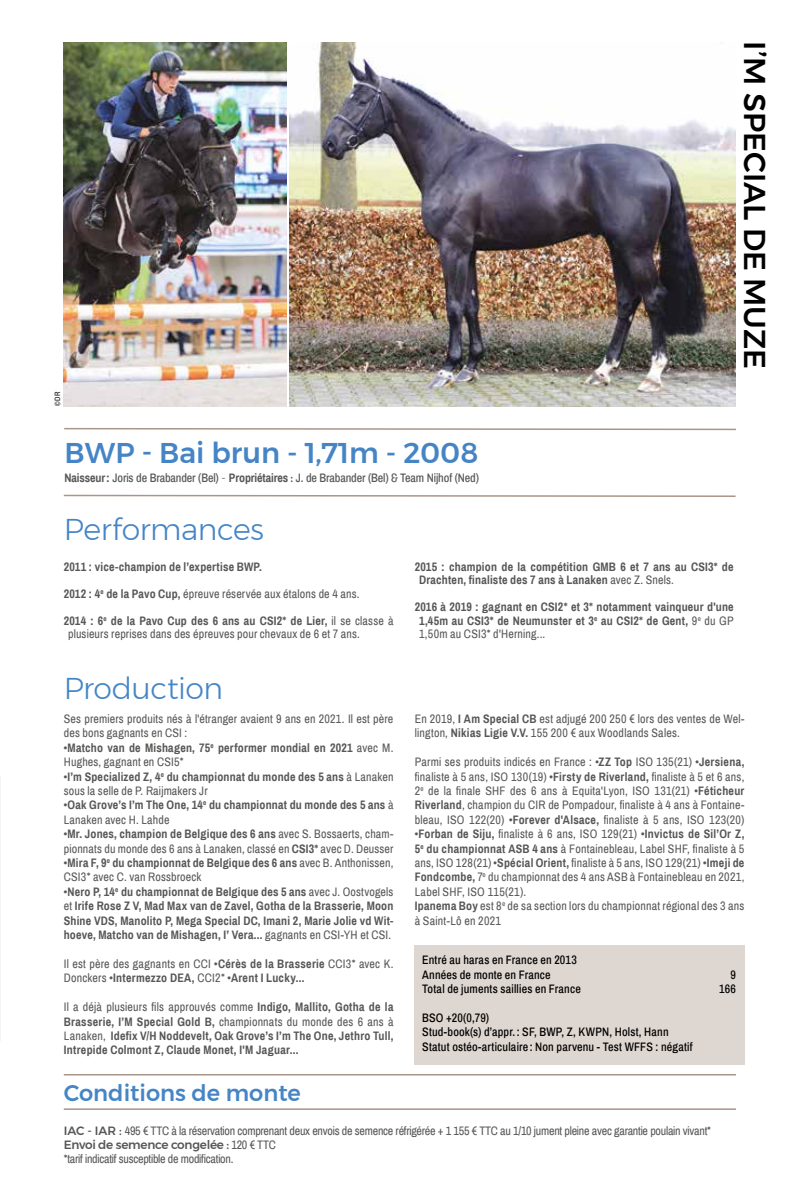
<style>
.page{position:relative;width:787px;height:1191px;background:#fff}
.page>*{position:absolute;margin:0;border:0;box-sizing:border-box;transform-origin:0 0}
.t1{font:300 30px "Montserrat";letter-spacing:-.015em;color:#4585c6}
.t2{font:500 30px "Montserrat";color:#000}
.t3{font:500 28.5px "Montserrat";color:#4585c6}
.t4{font:500 22.5px "Montserrat";color:#4585c6}
.t5{font:12px/14.4px "Archivo Narrow";letter-spacing:.015em;color:#575756}
.t6{font:700 12px/14.4px "Archivo Narrow";letter-spacing:.02em;color:#575756}
.t7{font:500 12px/14.4px "Archivo Narrow";letter-spacing:.015em;color:#000}
.t8{font:12px "Archivo Narrow";letter-spacing:-.02em;color:#575756}
.t9{font:500 12px "Archivo Narrow";letter-spacing:-.01em;color:#575756}
.t10{font:500 12px "Montserrat";letter-spacing:-.02em;color:#575756}
.t11{font:7.5px "Archivo Narrow";color:#000}
.s1{font-weight:700}
.s2{font-family:"Montserrat";font-weight:300}
.s3{font-family:"Montserrat"}
.s4{font-weight:400}
.s5{font-family:"Montserrat";font-weight:500}
.s6{font-family:"Archivo Narrow";font-weight:400}
</style>
<div class="page">
<hr style="left:64px;top:1108px;width:672px;height:2px;background:#aa9587">
<hr style="left:64px;top:1074px;width:672px;height:1px;background:#aa9587">
<svg style="left:64px;top:427px;width:672px;height:4px"></svg>
<svg style="left:63px;top:494px;width:673px;height:3px"></svg>
<div style="left:414px;top:945px;width:330px;height:119px;background:#ded6d0"></div>
<img style="left:289px;top:43px;width:447px;height:363px">
<img style="left:64px;top:43px;width:223px;height:363px">
<p class="t11" style="left:53px;top:406px;width:16px;rotate:-90deg">©DR</p>
<h1 class="t2" style="left:778px;top:41px;width:329px;rotate:90deg">I’M SPECIAL DE MUZE</h1>
<h2 class="t3" style="left:65px;top:430px;width:415px">BWP - Bai brun - 1,71m - 2008</h2>
<p class="t9" style="left:65px;top:471px;width:416px"><span class="s1">Naisseur:</span> Joris de Brabander (Bel) <span class="s2">-</span> <span class="s1">Propriétaires</span> <span class="s3">:</span> J. de Brabander (Bel) &amp; Team Nijhof (Ned)</p>
<h1 class="t1" style="left:64px;top:506px;width:202px">Performances</h1>
<p class="t6" style="left:64px;top:559px;width:199px">2011 : vice-champion de l’expertise BWP.</p>
<p class="t5" style="left:64px;top:586px;width:297px"><span class="s1">2012 : 4</span><sup>e</sup> <span class="s1">de la Pavo Cup,</span> épreuve réservée aux étalons de 4 ans.</p>
<p class="t5" style="left:68px;top:614px;width:327px;line-height:13.5px;text-indent:-4px"><span class="s1">2014 : 6</span><sup>e</sup> <span class="s1">de la Pavo Cup des 6 ans au CSI2* de Lier,</span> il se classe à plusieurs reprises dans des épreuves pour chevaux de 6 et 7 ans.</p>
<p class="t6" style="left:419px;top:560px;width:316px;line-height:13.5px;text-indent:-4px">2015 : champion de la compétition GMB 6 et 7 ans au CSI3* de<br>Drachten, finaliste des 7 ans à Lanaken <span class="s4">avec Z. Snels.</span></p>
<p class="t6" style="left:419px;top:600px;width:316px;line-height:13.5px;text-align:justify;text-indent:-4px">2016 à 2019 : gagnant en CSI2* et 3* notamment vainqueur d'une 1,45m au CSI3* de Neumunster et 3<sup>e</sup> au CSI2* de Gent, <span class="s4">9</span><sup>e</sup> <span class="s4">du GP 1,50m au CSI3* d'Herning...</span></p>
<h1 class="t1" style="left:64px;top:666px;width:161px">Production</h1>
<p class="t5" style="left:64px;top:712px;width:331px">Ses premiers produits nés à l'étranger avaient 9 ans en 2021. Il est père des bons gagnants en CSI :</p>
<p class="t6" style="left:64px;top:740px;width:331px">•Matcho van de Mishagen, 75<sup>e</sup> performer mondial en 2021 <span class="s4">avec M.<br>Hughes, gagnant en CSI5*</span></p>
<p class="t6" style="left:64px;top:769px;width:331px">•I’m Specialized Z, 4<sup>e</sup> du championnat du monde des 5 ans <span class="s4">à Lanaken sous la selle de P. Raijmakers Jr</span></p>
<p class="t6" style="left:64px;top:798px;width:331px">•Oak Grove’s I’m The One, 14<sup>e</sup> du championnat du monde des 5 ans <span class="s4">à<br>Lanaken avec H. Lahde</span></p>
<p class="t5" style="left:64px;top:827px;width:331px"><span class="s1">•Mr. Jones, champion de Belgique des 6 ans</span> avec S. Bossaerts, cham&shy;pionnats du monde des 6 ans à Lanaken, classé en <span class="s1">CSI3*</span> avec D. Deusser</p>
<p class="t5" style="left:64px;top:856px;width:331px"><span class="s1">•Mira F, 9</span><sup>e</sup> <span class="s1">du championnat de Belgique des 6 ans</span> avec B. Anthonissen,<br>CSI3* avec C. van Rossbroeck</p>
<p class="t6" style="left:64px;top:884px;width:331px;text-align:justify">•Nero P, 14<sup>e</sup> du championnat de Belgique des 5 ans <span class="s4">avec J. Oostvogels et</span> Irife Rose Z V, Mad Max van de Zavel, Gotha de la Brasserie, Moon Shine VDS, Manolito P, Mega Special DC, Imani 2, Marie Jolie vd Wit&shy;hoeve, Matcho van de Mishagen, I’ Vera... <span class="s4">gagnants en CSI-YH et CSI.</span></p>
<p class="t5" style="left:64px;top:956px;width:331px">Il est père des gagnants en CCI <span class="s1">•Cérès de la Brasserie</span> CCI3* avec K.<br>Donckers <span class="s1">•Intermezzo DEA,</span> CCI2* <span class="s1">•Arent I Lucky...</span></p>
<p class="t6" style="left:64px;top:999px;width:331px;text-align:justify"><span class="s4">Il a déjà plusieurs fils approuvés comme</span> Indigo, Mallito, Gotha de la Brasserie, I’M Special Gold B, <span class="s4">championnats du monde des 6 ans à Lanaken,</span> Idefix V/H Noddevelt, Oak Grove’s I’m The One, Jethro Tull, Intrepide Colmont Z, Claude Monet, I'M Jaguar...</p>
<p class="t5" style="left:415px;top:712px;width:331px">En 2019, <span class="s1">I Am Special CB</span> est adjugé 200 250 € lors des ventes de Wel&shy;lington, <span class="s1">Nikias Ligie V.V.</span> 155 200 € aux Woodlands Sales.</p>
<p class="t5" style="left:415px;top:755px;width:331px;text-align:justify">Parmi ses produits indicés en France : <span class="s1">•ZZ Top</span> ISO 135(21) <span class="s1">•Jersiena, </span>finaliste à 5 ans, ISO 130(19) <span class="s1">•Firsty de Riverland,</span> finaliste à 5 et 6 ans, 2<sup>e</sup> de la finale SHF des 6 ans à Equita'Lyon, ISO 131(21) <span class="s1">•Féticheur Riverland</span>, champion du CIR de Pompadour, finaliste à 4 ans à Fontaine&shy;bleau, ISO 122(20) <span class="s1">•Forever d'Alsace,</span> finaliste à 5 ans, ISO 123(20)</p>
<p class="t5" style="left:415px;top:827px;width:331px"><span class="s1">•Forban de Siju,</span> finaliste à 6 ans, ISO 129(21) <span class="s1">•Invictus de Sil’Or Z, 5</span><sup>e</sup> <span class="s1">du championnat ASB 4 ans</span> à Fontainebleau, Label SHF, finaliste à 5 ans, ISO 128(21) <span class="s1">•Spécial Orient,</span> finaliste à 5 ans, ISO 129(21) <span class="s1">•Imeji de Fondcombe,</span> 7<sup>e</sup> du championnat des 4 ans ASB à Fontainebleau en 2021, Label SHF, ISO 115(21).<br><span class="s1">Ipanema Boy</span> est 8<sup>e</sup> de sa section lors du championnat régional des 3 ans à Saint-Lô en 2021</p>
<p class="t7" style="left:422px;top:953px;width:156px">Entré au haras en France en 2013<br>Années de monte en France</p>
<p class="t7" style="left:730px;top:967px;width:7px">9</p>
<p class="t7" style="left:422px;top:982px;width:160px">Total de juments saillies en France</p>
<p class="t7" style="left:719px;top:982px;width:18px">166</p>
<p class="t7" style="left:422px;top:1010px;width:272px">BSO +20(0,79)<br>Stud-book(s) d’appr.: SF, BWP, Z, KWPN, Holst, Hann<br>Statut ostéo-articulaire: Non parvenu - Test WFFS : négatif</p>
<h3 class="t4" style="left:64px;top:1075px;width:239px">Conditions de monte</h3>
<p class="t8" style="left:64px;top:1123px;width:648px"><span class="s5">IAC - IAR :</span> 495 € TTC à la réservation comprenant deux envois de semence réfrigérée + 1 155 € TTC au 1/10 jument pleine avec garantie poulain vivant*</p>
<p class="t10" style="left:64px;top:1135px;width:214px">Envoi de semence congelée : <span class="s6">120 € TTC</span></p>
<p class="t8" style="left:64px;top:1151px;width:171px">*tarif indicatif susceptible de modification.</p>
</div>
